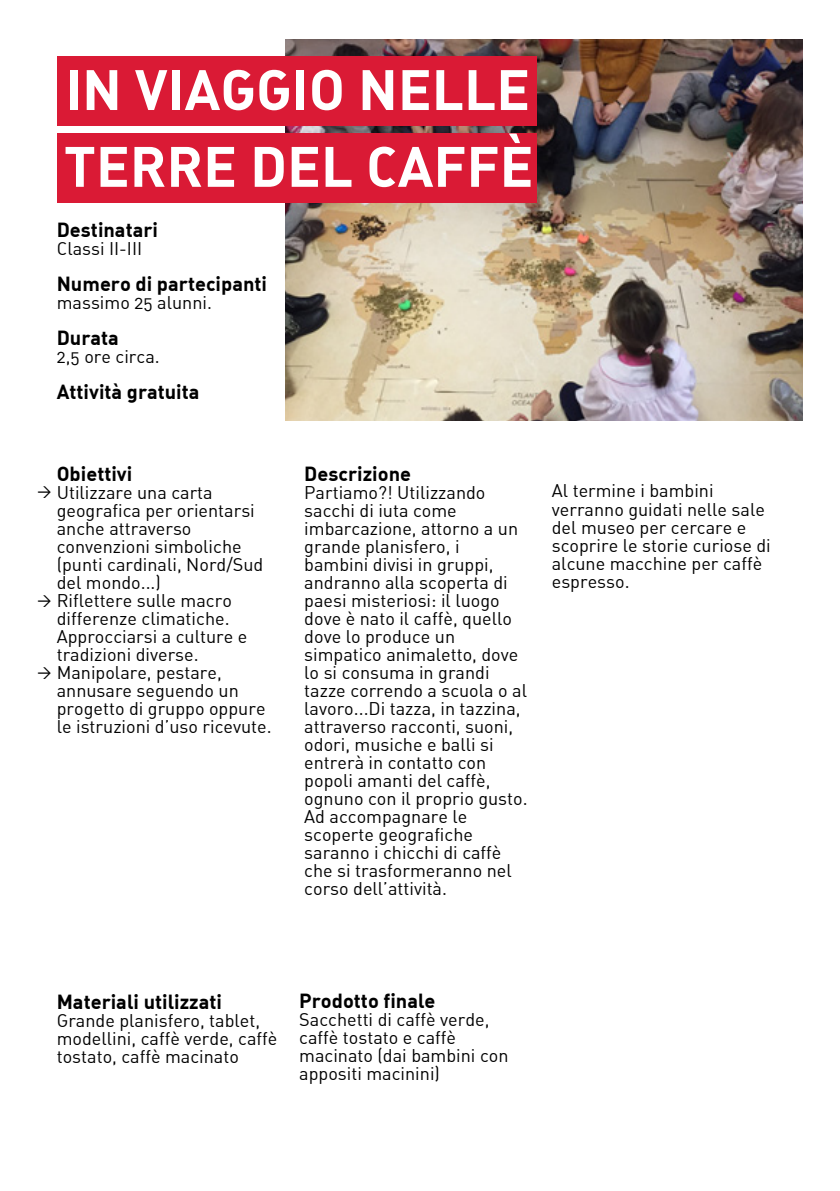
<style>
.page{position:relative;width:840px;height:1191px;background:#fff}
.page>*{position:absolute;margin:0;border:0;box-sizing:border-box;transform-origin:0 0}
.t1{font:700 56px/76.8px "DIN Alternate";color:#fff}
.t2{font:700 20px "DIN Alternate";color:#000}
.t3{font:18px/18px "DIN Alternate";color:#000}
</style>
<div class="page">
<img style="left:285px;top:40px;width:516px;height:381px">
<div style="left:57px;top:56px;width:479px;height:70px;background:#da1a35"></div>
<div style="left:57px;top:133px;width:479px;height:70px;background:#da1a35"></div>
<h1 class="t1" style="left:64px;top:49px;width:471px">IN VIAGGIO NELLE<br>TERRE DEL CAFFÈ</h1>
<p class="t2" style="left:57px;top:217px;width:103px">Destinatari</p>
<p class="t3" style="left:57px;top:239px;width:87px">Classi II-III</p>
<p class="t2" style="left:57px;top:271px;width:212px">Numero di partecipanti</p>
<p class="t3" style="left:57px;top:293px;width:157px">massimo 25 alunni.</p>
<p class="t2" style="left:57px;top:325px;width:64px">Durata</p>
<p class="t3" style="left:57px;top:347px;width:104px">2,5 ore circa.</p>
<p class="t2" style="left:57px;top:379px;width:144px">Attività gratuita</p>
<p class="t2" style="left:57px;top:461px;width:77px">Obiettivi</p>
<p class="t3" style="left:57px;top:483px;width:216px">Utilizzare una carta geografica per orientarsi anche attraverso convenzioni simboliche (punti cardinali, Nord/Sud del mondo...)<br>Riflettere sulle macro differenze climatiche.<br>Approcciarsi a culture e tradizioni diverse.<br>Manipolare, pestare, annusare seguendo un progetto di gruppo oppure le istruzioni d’uso ricevute.</p>
<p class="t2" style="left:304px;top:461px;width:108px">Descrizione</p>
<p class="t3" style="left:304px;top:483px;width:225px">Partiamo?! Utilizzando sacchi di iuta come imbarcazione, attorno a un grande planisfero, i bambini divisi in gruppi, andranno alla scoperta di paesi misteriosi: il luogo dove è nato il caffè, quello dove lo produce un simpatico animaletto, dove lo si consuma in grandi tazze correndo a scuola o al lavoro...Di tazza, in tazzina, attraverso racconti, suoni, odori, musiche e balli si entrerà in contatto con popoli amanti del caffè, ognuno con il proprio gusto.<br>Ad accompagnare le scoperte geografiche saranno i chicchi di caffè che si trasformeranno nel corso dell’attività.</p>
<p class="t3" style="left:551px;top:481px;width:220px">Al termine i bambini verranno guidati nelle sale del museo per cercare e scoprire le storie curiose di alcune macchine per caffè espresso.</p>
<p class="t2" style="left:57px;top:989px;width:167px">Materiali utilizzati</p>
<p class="t3" style="left:57px;top:1011px;width:222px">Grande planisfero, tablet, modellini, caffè verde, caffè tostato, caffè macinato</p>
<p class="t2" style="left:299px;top:987px;width:138px">Prodotto finale</p>
<p class="t3" style="left:299px;top:1010px;width:211px">Sacchetti di caffè verde, caffè tostato e caffè macinato (dai bambini con appositi macinini)</p>
</div>
